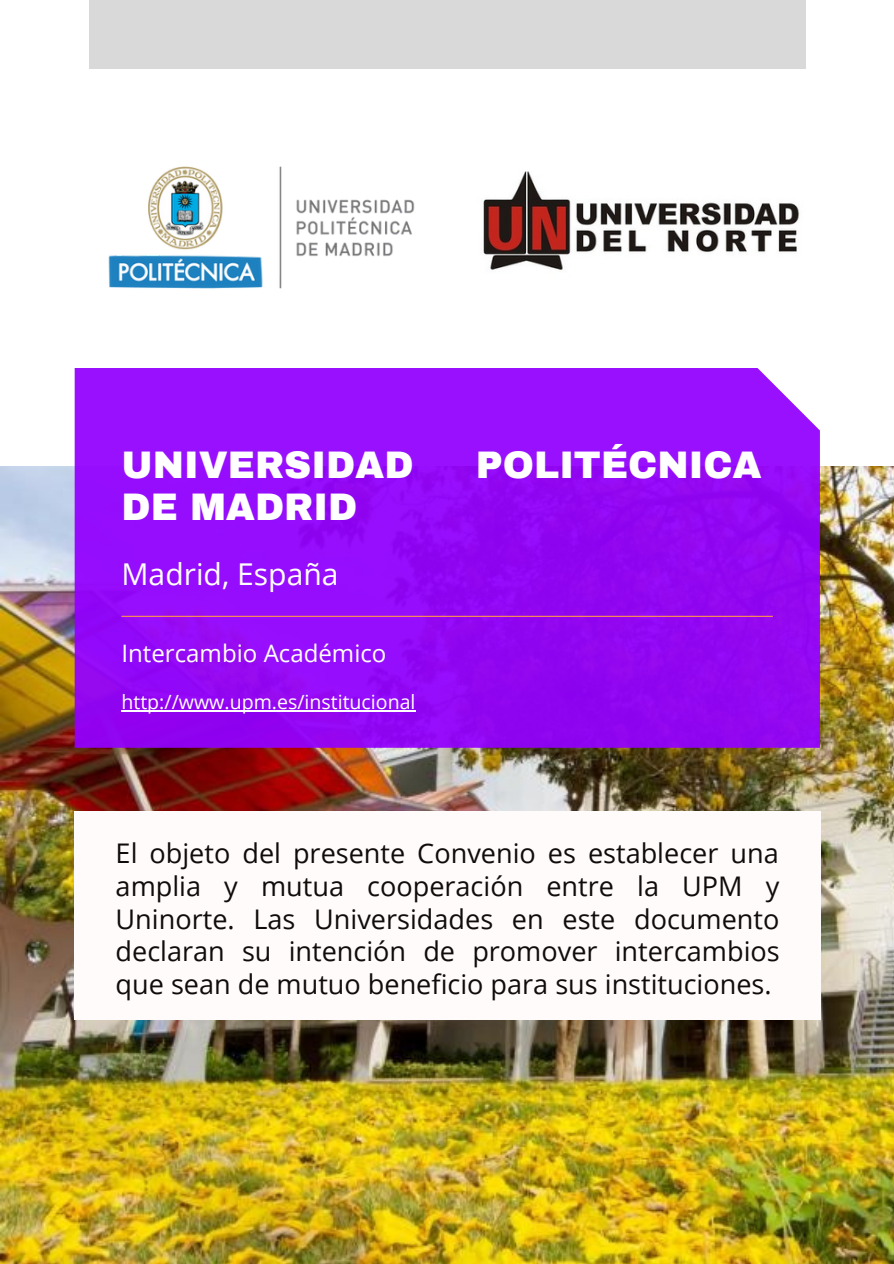
<style>
.page{position:relative;width:894px;height:1264px;background:#fff}
.page>*{position:absolute;margin:0;border:0;box-sizing:border-box;transform-origin:0 0}
.t1{font:900 37.5px "Archivo";color:#fff}
.t2{font:30px "Open Sans";color:#fff}
.t3{font:27px/32.7px "Open Sans";color:#100c0a;text-align:justify}
.t4{font:24px "Open Sans";color:#fff}
.t5{font:19.5px "Open Sans";color:#fff}
</style>
<div class="page">
<img style="left:0;top:467px;width:893px;height:796px">
<div style="left:89px;top:0;width:717px;height:69px;background:#d9d9d9"></div>
<img style="left:483px;top:171px;width:317px;height:99px">
<div style="left:75px;top:811px;width:745px;height:208px;background:#fffbfb"></div>
<svg style="left:75px;top:368px;width:744px;height:379px;background:#950cf7"></svg>
<hr style="left:121px;top:615px;width:651px;height:2px;background:#ff914d">
<img style="left:108px;top:166px;width:307px;height:123px">
<hr style="left:121px;top:710px;width:294px;height:1px;background:#fff">
<p class="t1" style="left:121px;top:445px;width:294px">UNIVERSIDAD</p>
<p class="t1" style="left:475px;top:445px;width:287px">POLITÉCNICA</p>
<p class="t1" style="left:121px;top:487px;width:237px">DE MADRID</p>
<p class="t2" style="left:121px;top:552px;width:218px">Madrid, España</p>
<p class="t4" style="left:121px;top:636px;width:266px">Intercambio Académico</p>
<p class="t5" style="left:121px;top:688px;width:295px">http://www.upm.es/institucional</p>
<p class="t3" style="left:116px;top:836px;width:665px">El objeto del presente Convenio es establecer una amplia y mutua cooperación entre la UPM y Uninorte. Las Universidades en este documento declaran su intención de promover intercambios que sean de mutuo beneficio para sus instituciones.</p>
</div>
